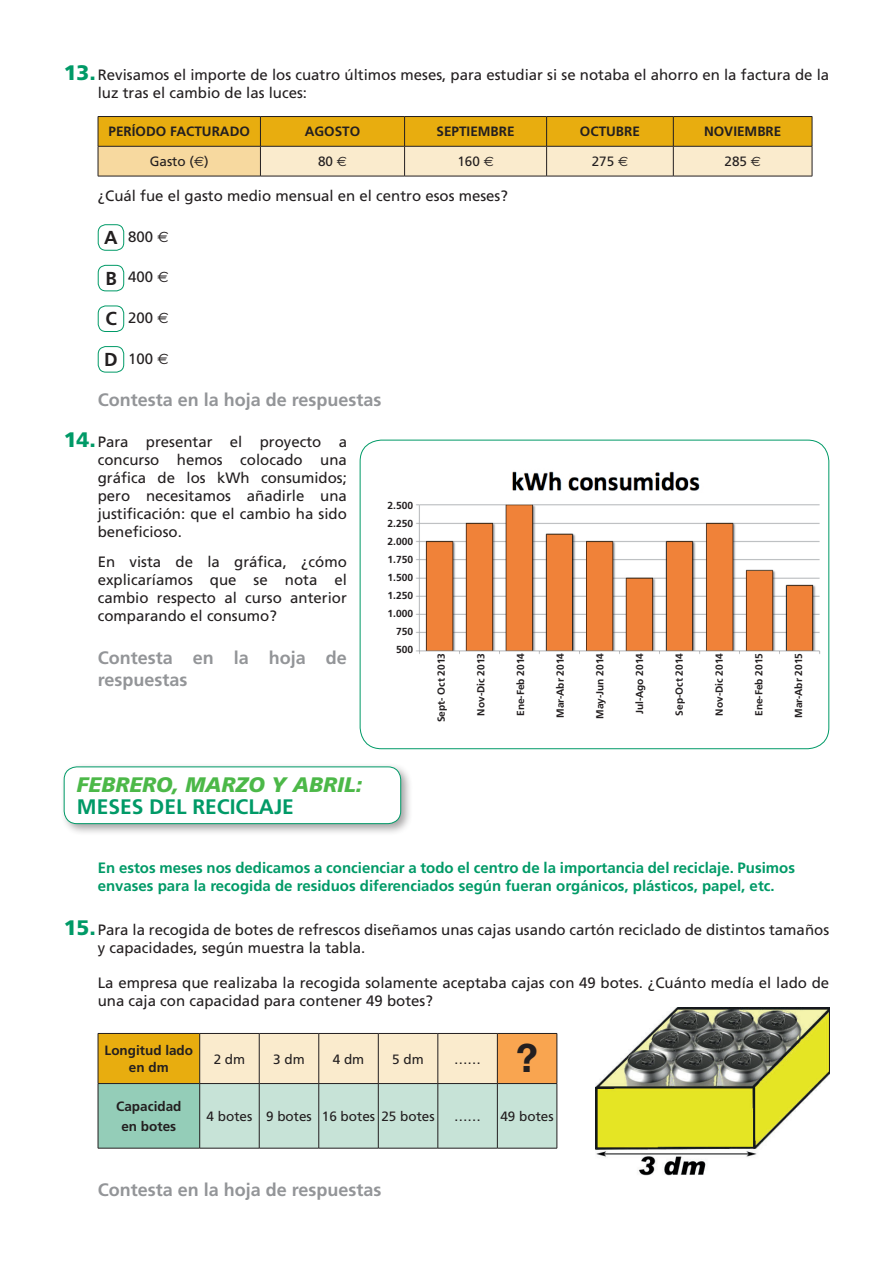
<style>
.page{position:relative;width:893px;height:1263px;background:#fff}
.page>*{position:absolute;margin:0;border:0;box-sizing:border-box;transform-origin:0 0}
.t1{font:700 39px "Helvetica Neue LT Std";color:#231f20}
.t2{font:italic 900 21px "Frutiger LT Std";color:#4cb848}
.t3{font:700 21px "Frutiger LT Std";color:#009a67}
.t4{font:700 18px/21.6px "Frutiger LT Std";color:#939598}
.t5{font:15px/18px "Frutiger LT Std";color:#231f20}
.t6{font:700 15px/18px "Frutiger LT Std";color:#009a67}
.t7{font:700 13.5px/16.2px "Frutiger LT Std";color:#231f20;text-align:center}
.t8{font:13.5px "Frutiger LT Std";color:#231f20}
.t9{font:700 10.2px/18px "Frutiger LT Std";color:#231f20;text-align:right}
.s1{font-weight:900;font-size:21px;color:#009a67}
.s2{font-family:"Euro Sans"}
.s3{font-weight:700;font-size:18.75px}
</style>
<div class="page">
<img style="left:416px;top:471px;width:405px;height:183px">
<hr style="left:98px;top:116px;width:162px;height:1px;background:#231f20">
<hr style="left:260px;top:116px;width:145px;height:1px;background:#231f20">
<hr style="left:405px;top:116px;width:142px;height:1px;background:#231f20">
<hr style="left:547px;top:116px;width:126px;height:1px;background:#231f20">
<hr style="left:673px;top:116px;width:139px;height:1px;background:#231f20">
<svg style="left:98px;top:117px;width:715px;height:59px;background:#edc667"></svg>
<hr style="left:98px;top:146px;width:162px;height:1px;background:#231f20">
<hr style="left:98px;top:146px;width:1px;height:30px;background:#231f20">
<hr style="left:260px;top:146px;width:145px;height:1px;background:#231f20">
<hr style="left:260px;top:146px;width:1px;height:30px;background:#231f20">
<hr style="left:405px;top:146px;width:142px;height:1px;background:#231f20">
<hr style="left:404px;top:146px;width:1px;height:30px;background:#231f20">
<hr style="left:547px;top:146px;width:126px;height:1px;background:#231f20">
<hr style="left:546px;top:146px;width:1px;height:30px;background:#231f20">
<hr style="left:673px;top:146px;width:139px;height:1px;background:#231f20">
<hr style="left:673px;top:146px;width:1px;height:30px;background:#231f20">
<hr style="left:812px;top:146px;width:1px;height:30px;background:#231f20">
<hr style="left:98px;top:176px;width:162px;height:1px;background:#231f20">
<hr style="left:260px;top:176px;width:145px;height:1px;background:#231f20">
<hr style="left:405px;top:176px;width:142px;height:1px;background:#231f20">
<hr style="left:547px;top:176px;width:126px;height:1px;background:#231f20">
<hr style="left:673px;top:176px;width:139px;height:1px;background:#231f20">
<div style="left:98px;top:224px;width:26px;height:27px;border:1px solid #009a67;border-radius:8px"></div>
<div style="left:98px;top:265px;width:26px;height:26px;border:1px solid #009a67;border-radius:8px"></div>
<div style="left:98px;top:306px;width:26px;height:26px;border:1px solid #009a67;border-radius:8px"></div>
<div style="left:98px;top:346px;width:26px;height:26px;border:1px solid #009a67;border-radius:8px"></div>
<div style="left:98px;top:1033px;width:102px;height:50px;background:#e8ad0f"></div>
<div style="left:98px;top:1083px;width:102px;height:65px;background:#94cdb8"></div>
<svg style="left:200px;top:1034px;width:357px;height:114px;background:#dbdfc7"></svg>
<hr style="left:98px;top:1033px;width:102px;height:1px;background:#231f20">
<hr style="left:98px;top:1034px;width:1px;height:49px;background:#231f20">
<hr style="left:200px;top:1033px;width:59px;height:1px;background:#231f20">
<hr style="left:199px;top:1034px;width:1px;height:49px;background:#231f20">
<hr style="left:259px;top:1033px;width:60px;height:1px;background:#231f20">
<hr style="left:259px;top:1034px;width:1px;height:49px;background:#231f20">
<hr style="left:319px;top:1033px;width:59px;height:1px;background:#231f20">
<hr style="left:318px;top:1034px;width:1px;height:49px;background:#231f20">
<hr style="left:378px;top:1033px;width:60px;height:1px;background:#231f20">
<hr style="left:378px;top:1034px;width:1px;height:49px;background:#231f20">
<hr style="left:438px;top:1033px;width:59px;height:1px;background:#231f20">
<hr style="left:438px;top:1034px;width:1px;height:49px;background:#231f20">
<hr style="left:497px;top:1033px;width:60px;height:1px;background:#231f20">
<hr style="left:497px;top:1034px;width:1px;height:49px;background:#231f20">
<hr style="left:557px;top:1034px;width:1px;height:49px;background:#231f20">
<hr style="left:98px;top:1083px;width:102px;height:1px;background:#231f20">
<hr style="left:98px;top:1084px;width:1px;height:64px;background:#231f20">
<hr style="left:200px;top:1083px;width:59px;height:1px;background:#231f20">
<hr style="left:199px;top:1084px;width:1px;height:64px;background:#231f20">
<hr style="left:259px;top:1083px;width:60px;height:1px;background:#231f20">
<hr style="left:259px;top:1084px;width:1px;height:64px;background:#231f20">
<hr style="left:319px;top:1083px;width:59px;height:1px;background:#231f20">
<hr style="left:318px;top:1084px;width:1px;height:64px;background:#231f20">
<hr style="left:378px;top:1083px;width:60px;height:1px;background:#231f20">
<hr style="left:378px;top:1084px;width:1px;height:64px;background:#231f20">
<hr style="left:438px;top:1083px;width:59px;height:1px;background:#231f20">
<hr style="left:438px;top:1084px;width:1px;height:64px;background:#231f20">
<hr style="left:497px;top:1083px;width:60px;height:1px;background:#231f20">
<hr style="left:497px;top:1084px;width:1px;height:64px;background:#231f20">
<hr style="left:557px;top:1084px;width:1px;height:64px;background:#231f20">
<hr style="left:98px;top:1148px;width:102px;height:1px;background:#231f20">
<hr style="left:200px;top:1148px;width:59px;height:1px;background:#231f20">
<hr style="left:259px;top:1148px;width:60px;height:1px;background:#231f20">
<hr style="left:319px;top:1148px;width:59px;height:1px;background:#231f20">
<hr style="left:378px;top:1148px;width:60px;height:1px;background:#231f20">
<hr style="left:438px;top:1148px;width:59px;height:1px;background:#231f20">
<hr style="left:497px;top:1148px;width:60px;height:1px;background:#231f20">
<div style="left:60px;top:762px;width:353px;height:74px;background:#231f20;opacity:.41"></div>
<div style="left:64px;top:767px;width:337px;height:57px;background:#fff;border-radius:13px"></div>
<div style="left:64px;top:766px;width:337px;height:58px;border:1px solid #009a67;border-radius:13px"></div>
<img style="left:595px;top:1008px;width:234px;height:168px">
<p class="t5" style="left:98px;top:65px;width:733px;text-indent:-34px"><span class="s1">13.</span>Revisamos el importe de los cuatro últimos meses, para estudiar si se notaba el ahorro en la factura de la luz tras el cambio de las luces:</p>
<p class="t7" style="left:109px;top:124px;width:143px">PERÍODO FACTURADO</p>
<p class="t7" style="left:305px;top:124px;width:57px">AGOSTO</p>
<p class="t7" style="left:437px;top:124px;width:80px">SEPTIEMBRE</p>
<p class="t7" style="left:580px;top:124px;width:62px">OCTUBRE</p>
<p class="t7" style="left:704px;top:124px;width:79px">NOVIEMBRE</p>
<p class="t8" style="left:150px;top:154px;width:60px">Gasto (<span class="s2">€</span>)</p>
<p class="t8" style="left:318px;top:154px;width:30px">80 <span class="s2">€</span></p>
<p class="t8" style="left:457px;top:154px;width:38px">160 <span class="s2">€</span></p>
<p class="t8" style="left:592px;top:154px;width:38px">275 <span class="s2">€</span></p>
<p class="t8" style="left:724px;top:154px;width:38px">285 <span class="s2">€</span></p>
<p class="t5" style="left:98px;top:187px;width:412px">¿Cuál fue el gasto medio mensual en el centro esos meses?</p>
<p class="t5" style="left:104px;top:227px;width:66px"><span class="s3">A</span> 800 <span class="s2">E</span></p>
<p class="t5" style="left:105px;top:268px;width:65px"><span class="s3">B</span> 400 <span class="s2">E</span></p>
<p class="t5" style="left:105px;top:309px;width:65px"><span class="s3">C</span> 200 <span class="s2">E</span></p>
<p class="t5" style="left:104px;top:349px;width:66px"><span class="s3">D</span> 100 <span class="s2">E</span></p>
<p class="t4" style="left:98px;top:389px;width:285px">Contesta en la hoja de respuestas</p>
<p class="t5" style="left:98px;top:432px;width:251px;text-align:justify;text-indent:-34px"><span class="s1">14.</span>Para presentar el proyecto a concurso hemos colocado una gráfica de los kWh consumidos; pero necesitamos añadirle una justificación: que el cambio ha sido beneficioso.</p>
<p class="t5" style="left:98px;top:553px;width:251px;text-align:justify">En vista de la gráfica, ¿cómo explicaríamos que se nota el cambio respecto al curso anterior comparando el consumo?</p>
<p class="t4" style="left:98px;top:647px;width:251px">Contesta en la hoja de respuestas</p>
<p class="t9" style="left:388px;top:496px;width:27px">2.500<br>2.250<br>2.000<br>1.750<br>1.500<br>1.250<br>1.000<br>750<br>500</p>
<p class="t9" style="left:432px;top:722px;width:71px;rotate:-90deg">Sept- Oct 2013</p>
<p class="t9" style="left:472px;top:715px;width:64px;rotate:-90deg">Nov-Dic 2013</p>
<p class="t9" style="left:512px;top:716px;width:65px;rotate:-90deg">Ene-Feb 2014</p>
<p class="t9" style="left:551px;top:718px;width:66px;rotate:-90deg">Mar-Abr 2014</p>
<p class="t9" style="left:591px;top:719px;width:67px;rotate:-90deg">May-Jun 2014</p>
<p class="t9" style="left:631px;top:714px;width:63px;rotate:-90deg">Jul-Ago 2014</p>
<p class="t9" style="left:670px;top:715px;width:64px;rotate:-90deg">Sep-Oct 2014</p>
<p class="t9" style="left:710px;top:715px;width:64px;rotate:-90deg">Nov-Dic 2014</p>
<p class="t9" style="left:750px;top:716px;width:65px;rotate:-90deg">Ene-Feb 2015</p>
<p class="t9" style="left:790px;top:718px;width:66px;rotate:-90deg">Mar-Abr 2015</p>
<h2 class="t2" style="left:77px;top:772px;width:287px">FEBRERO, MARZO Y ABRIL:</h2>
<h2 class="t3" style="left:77px;top:795px;width:219px">MESES DEL RECICLAJE</h2>
<p class="t6" style="left:98px;top:858px;width:699px">En estos meses nos dedicamos a concienciar a todo el centro de la importancia del reciclaje. Pusimos envases para la recogida de residuos diferenciados según fueran orgánicos, plásticos, papel, etc.</p>
<p class="t5" style="left:98px;top:921px;width:733px;text-indent:-34px"><span class="s1">15.</span>Para la recogida de botes de refrescos diseñamos unas cajas usando cartón reciclado de distintos tamaños y capacidades, según muestra la tabla.</p>
<p class="t5" style="left:98px;top:974px;width:733px">La empresa que realizaba la recogida solamente aceptaba cajas con 49 botes. ¿Cuánto medía el lado de una caja con capacidad para contener 49 botes?</p>
<p class="t7" style="left:105px;top:1043px;width:90px">Longitud lado en dm</p>
<p class="t8" style="left:214px;top:1051px;width:33px">2 dm</p>
<p class="t8" style="left:273px;top:1051px;width:33px">3 dm</p>
<p class="t8" style="left:333px;top:1051px;width:33px">4 dm</p>
<p class="t8" style="left:392px;top:1051px;width:33px">5 dm</p>
<p class="t8" style="left:454px;top:1051px;width:28px">……</p>
<h1 class="t1" style="left:516px;top:1034px;width:23px">?</h1>
<p class="t7" style="left:116px;top:1096px;width:67px;line-height:20.4px">Capacidad en botes</p>
<p class="t8" style="left:207px;top:1108px;width:230px">4 botes 9 botes 16 botes 25 botes</p>
<p class="t8" style="left:454px;top:1108px;width:28px">……</p>
<p class="t8" style="left:500px;top:1108px;width:55px">49 botes</p>
<p class="t4" style="left:98px;top:1179px;width:285px">Contesta en la hoja de respuestas</p>
</div>
